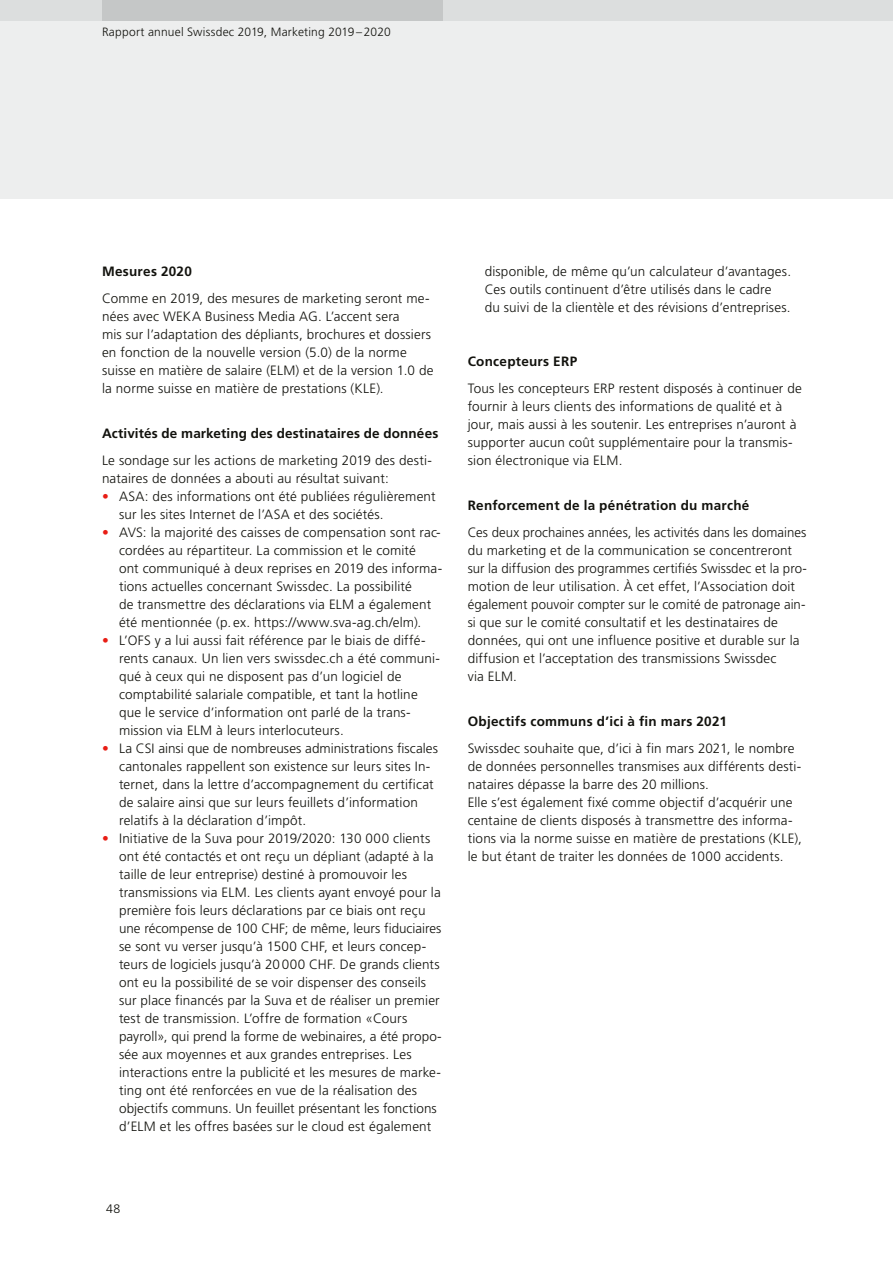
<style>
.page{position:relative;width:893px;height:1263px;background:#fff}
.page>*{position:absolute;margin:0;border:0;box-sizing:border-box;transform-origin:0 0}
.t1{font:300 13.5px/18px "Frutiger LT Std";letter-spacing:.01em;color:#12120d}
.t2{font:700 13.5px "Frutiger LT Std";letter-spacing:.015em;color:#12120d}
.t3{font:300 12.3px "Frutiger LT Std";color:#12120d}
.t4{font:300 12px "Frutiger";letter-spacing:.02em;color:#12120d}
.s1{font-family:"Frutiger LT Std"}
.s2{color:#e81d15}
</style>
<div class="page">
<div style="left:0;top:0;width:893px;height:199px;background:#edeeee"></div>
<div style="left:0;top:0;width:893px;height:20px;background:#dcdede"></div>
<div style="left:102px;top:0;width:340px;height:20px;background:#c5c7c7"></div>
<p class="t4" style="left:102px;top:25px;width:290px">Rapport annuel Swissdec 2019, <span class="s1">Marketing 2019 – 2020</span></p>
<p class="t2" style="left:102px;top:263px;width:91px">Mesures 2020</p>
<p class="t1" style="left:102px;top:289px;width:333px">Comme en 2019, des mesures de marketing seront me&shy;nées avec WEKA Business Media AG. L’accent sera<br>mis sur l’adaptation des dépliants, brochures et dossiers en fonction de la nouvelle version (5.0) de la norme suisse en matière de salaire (ELM) et de la version 1.0 de la norme suisse en matière de prestations (KLE).</p>
<p class="t2" style="left:102px;top:425px;width:338px">Activités de marketing des destinataires de données</p>
<p class="t1" style="left:102px;top:451px;width:331px">Le sondage sur les actions de marketing 2019 des desti&shy;nataires de données a abouti au résultat suivant:</p>
<p class="t1" style="left:119px;top:487px;width:318px;text-indent:-17px"><span class="s2">•</span> ASA: des informations ont été publiées régulièrement sur les sites Internet de l’ASA et des sociétés.</p>
<p class="t1" style="left:119px;top:523px;width:325px;text-indent:-17px"><span class="s2">•</span> AVS: la majorité des caisses de compensation sont rac&shy;cordées au répartiteur. La commission et le comité<br>ont communiqué à deux reprises en 2019 des informa&shy;tions actuelles concernant Swissdec. La possibilité<br>de transmettre des déclarations via ELM a également été mentionnée (p. ex. https://www.sva-ag.ch/elm).</p>
<p class="t1" style="left:119px;top:631px;width:322px;text-indent:-17px"><span class="s2">•</span> L’OFS y a lui aussi fait référence par le biais de diffé&shy;rents canaux. Un lien vers swissdec.ch a été communi&shy;qué à ceux qui ne disposent pas d’un logiciel de comptabilité salariale compatible, et tant la hotline que le service d’information ont parlé de la trans&shy;mission via ELM à leurs interlocuteurs.</p>
<p class="t1" style="left:119px;top:739px;width:320px;text-indent:-17px"><span class="s2">•</span> La CSI ainsi que de nombreuses administrations fiscales cantonales rappellent son existence sur leurs sites In&shy;ternet, dans la lettre d’accompagnement du certificat de salaire ainsi que sur leurs feuillets d’information relatifs à la déclaration d’impôt.</p>
<p class="t1" style="left:119px;top:829px;width:324px;text-indent:-17px"><span class="s2">•</span> Initiative de la Suva pour 2019/2020: 130 000 clients ont été contactés et ont reçu un dépliant (adapté à la taille de leur entreprise) destiné à promouvoir les transmissions via ELM. Les clients ayant envoyé pour la première fois leurs déclarations par ce biais ont reçu une récompense de 100 CHF; de même, leurs fiduciaires se sont vu verser jusqu’à 1500 CHF, et leurs concep&shy;teurs de logiciels jusqu’à 20000 CHF. De grands clients ont eu la possibilité de se voir dispenser des conseils sur place financés par la Suva et de réaliser un premier test de transmission. L’offre de formation «Cours payroll», qui prend la forme de webinaires, a été propo&shy;sée aux moyennes et aux grandes entreprises. Les interactions entre la publicité et les mesures de marke&shy;ting ont été renforcées en vue de la réalisation des objectifs communs. Un feuillet présentant les fonctions d’ELM et les offres basées sur le cloud est également</p>
<p class="t1" style="left:485px;top:262px;width:308px">disponible, de même qu’un calculateur d’avantages.<br>Ces outils continuent d’être utilisés dans le cadre<br>du suivi de la clientèle et des révisions d’entreprises.</p>
<p class="t2" style="left:468px;top:353px;width:111px">Concepteurs ERP</p>
<p class="t1" style="left:468px;top:379px;width:336px">Tous les concepteurs ERP restent disposés à continuer de fournir à leurs clients des informations de qualité et à jour, mais aussi à les soutenir. Les entreprises n’auront à supporter aucun coût supplémentaire pour la transmis&shy;sion électronique via ELM.</p>
<p class="t2" style="left:468px;top:497px;width:283px">Renforcement de la pénétration du marché</p>
<p class="t1" style="left:468px;top:523px;width:341px">Ces deux prochaines années, les activités dans les domaines du marketing et de la communication se concentreront sur la diffusion des programmes certifiés Swissdec et la pro&shy;motion de leur utilisation. À cet effet, l’Association doit également pouvoir compter sur le comité de patronage ain&shy;si que sur le comité consultatif et les destinataires de données, qui ont une influence positive et durable sur la diffusion et l’acceptation des transmissions Swissdec<br>via ELM.</p>
<p class="t2" style="left:468px;top:713px;width:261px">Objectifs communs d’ici à fin mars 2021</p>
<p class="t1" style="left:468px;top:739px;width:336px">Swissdec souhaite que, d’ici à fin mars 2021, le nombre de données personnelles transmises aux différents desti&shy;nataires dépasse la barre des 20 millions.<br>Elle s’est également fixé comme objectif d’acquérir une centaine de clients disposés à transmettre des informa&shy;tions via la norme suisse en matière de prestations (KLE), le but étant de traiter les données de 1000 accidents.</p>
<p class="t3" style="left:106px;top:1201px;width:16px">48</p>
</div>
